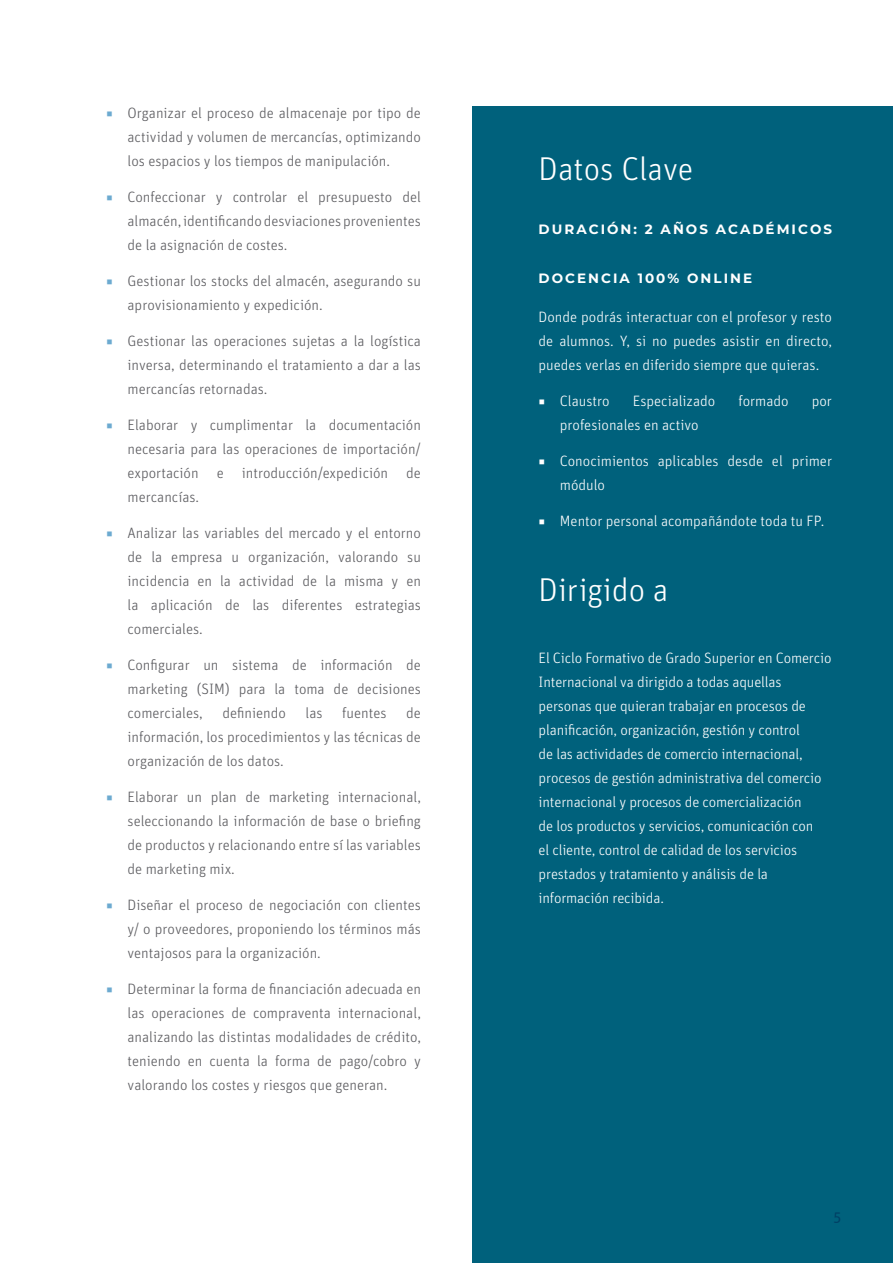
<style>
.page{position:relative;width:893px;height:1263px;background:#fff}
.page>*{position:absolute;margin:0;border:0;box-sizing:border-box;transform-origin:0 0}
.t1{font:300 33px "Unit OT";color:#fff}
.t2{font:300 15px/24px "Unit OT";color:#5b5b5f;text-align:justify}
.t3{font:300 15px/24px "Unit OT";letter-spacing:-.01em;color:#fff}
.t4{font:15px "Myriad Pro";color:#6caad0}
.t5{font:100 13.5px "Montserrat";letter-spacing:.15em;color:#fff}
.s1{color:#6caad0}
.s2{font-family:"Unit OT"}
</style>
<div class="page">
<div style="left:472px;top:106px;width:421px;height:1157px;background:#00617c"></div>
<p class="t2" style="left:128px;top:101px;width:295px;text-indent:-21px"><span class="s1">◾</span> Organizar el proceso de almacenaje por tipo de actividad y volumen de mercancías, optimizando los espacios y los tiempos de manipulación.</p>
<p class="t2" style="left:128px;top:185px;width:295px;text-indent:-21px"><span class="s1">◾</span> Confeccionar y controlar el presupuesto del almacén, identificando desviaciones provenientes de la asignación de costes.</p>
<p class="t2" style="left:128px;top:269px;width:295px;text-indent:-21px"><span class="s1">◾</span> Gestionar los stocks del almacén, asegurando su aprovisionamiento y expedición.</p>
<p class="t2" style="left:128px;top:329px;width:295px;text-indent:-21px"><span class="s1">◾</span> Gestionar las operaciones sujetas a la logística inversa, determinando el tratamiento a dar a las mercancías retornadas.</p>
<p class="t2" style="left:128px;top:413px;width:295px;text-indent:-21px"><span class="s1">◾</span> Elaborar y cumplimentar la documentación necesaria para las operaciones de importación/ exportación e introducción/expedición de mercancías.</p>
<p class="t2" style="left:128px;top:521px;width:295px;text-indent:-21px"><span class="s1">◾</span> Analizar las variables del mercado y el entorno de la empresa u organización, valorando su incidencia en la actividad de la misma y en la aplicación de las diferentes estrategias comerciales.</p>
<p class="t2" style="left:128px;top:653px;width:295px;text-indent:-21px"><span class="s1">◾</span> Configurar un sistema de información de marketing (SIM) para la toma de decisiones comerciales,</p>
<p class="t2" style="left:222px;top:701px;width:65px">definiendo</p>
<p class="t2" style="left:306px;top:701px;width:19px">las</p>
<p class="t2" style="left:342px;top:701px;width:46px">fuentes</p>
<p class="t2" style="left:128px;top:701px;width:295px;text-indent:279px">de información, los procedimientos y las técnicas de organización de los datos.</p>
<p class="t2" style="left:128px;top:785px;width:295px;text-indent:-21px"><span class="s1">◾</span> Elaborar un plan de marketing internacional, seleccionando la información de base o briefing de productos y relacionando entre sí las variables de marketing mix.</p>
<p class="t2" style="left:128px;top:893px;width:295px;text-indent:-21px"><span class="s1">◾</span> Diseñar el proceso de negociación con clientes y/ o proveedores, proponiendo los términos más ventajosos para la organización.</p>
<p class="t2" style="left:128px;top:977px;width:295px;text-indent:-21px"><span class="s1">◾</span> Determinar la forma de financiación adecuada en las operaciones de compraventa internacional, analizando las distintas modalidades de crédito, teniendo en cuenta la forma de pago/cobro y valorando los costes y riesgos que generan.</p>
<h1 class="t1" style="left:539px;top:150px;width:156px">Datos Clave</h1>
<p class="t5" style="left:539px;top:220px;width:295px">DURACIÓN: 2 AÑOS ACADÉMICOS</p>
<p class="t5" style="left:539px;top:269px;width:215px">DOCENCIA 100% ONLINE</p>
<p class="t3" style="left:539px;top:305px;width:295px;text-align:justify">Donde podrás interactuar con el profesor y resto de alumnos. Y, si no puedes asistir en directo, puedes verlas en diferido siempre que quieras.</p>
<p class="t3" style="left:539px;top:389px;width:73px">◾ Claustro</p>
<p class="t3" style="left:633px;top:389px;width:84px">Especializado</p>
<p class="t3" style="left:738px;top:389px;width:52px">formado</p>
<p class="t3" style="left:812px;top:389px;width:22px">por</p>
<p class="t3" style="left:560px;top:413px;width:140px">profesionales en activo</p>
<p class="t3" style="left:560px;top:449px;width:274px;text-indent:-21px">◾ Conocimientos aplicables desde el primer módulo</p>
<p class="t3" style="left:539px;top:509px;width:287px">◾ Mentor personal acompañándote toda tu FP.</p>
<h1 class="t1" style="left:539px;top:570px;width:131px">Dirigido a</h1>
<p class="t3" style="left:539px;top:646px;width:294px">El Ciclo Formativo de Grado Superior en Comercio Internacional va dirigido a todas aquellas personas que quieran trabajar en procesos de planificación, organización, gestión y control<br>de las actividades de comercio internacional, procesos de gestión administrativa del comercio internacional y procesos de comercialización<br>de los productos y servicios, comunicación con<br>el cliente, control de calidad de los servicios prestados y tratamiento y análisis de la información recibida.</p>
<p class="t4" style="left:812px;top:1208px;width:31px">» <span class="s2">5</span></p>
</div>
